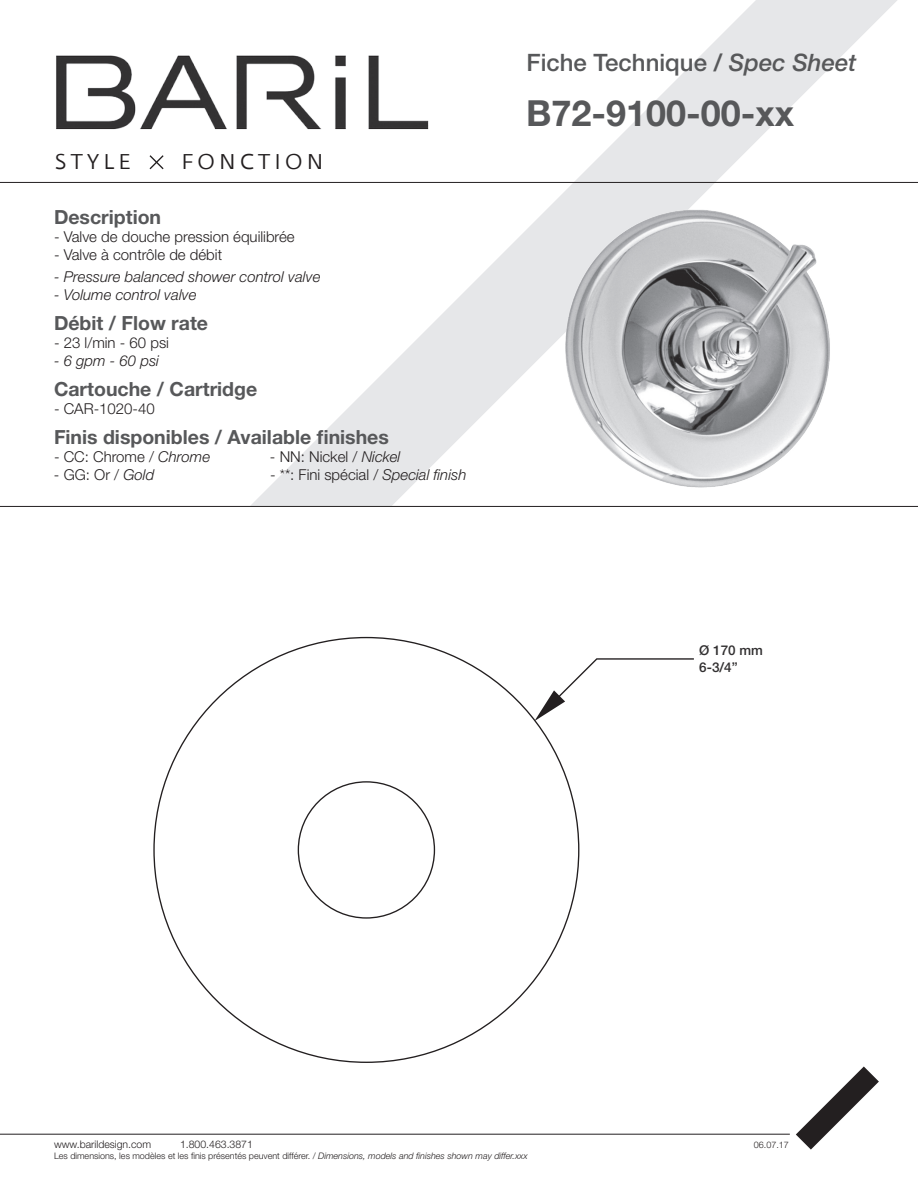
<style>
.page{position:relative;width:918px;height:1188px;background:#fff}
.page>*{position:absolute;margin:0;border:0;box-sizing:border-box;transform-origin:0 0}
.t1{font:700 36px "Helvetica Neue LT Std";color:#57585a}
.t2{font:500 24px "Helvetica Neue LT Std";color:#57585a}
.t3{font:21.3px "Fedra Sans Greek Book TF";letter-spacing:.2em;color:#231f20}
.t4{font:700 19.5px "Helvetica Neue LT Std";color:#57585a}
.t5{font:300 15px "Helvetica Neue LT Std";color:#231f20}
.t6{font:italic 300 15px "Helvetica Neue LT Std";color:#231f20}
.t7{font:500 13.5px/16.6px "Helvetica Neue LT Std";color:#312f30}
.t8{font:300 10.5px "Helvetica Neue LT Std";color:#231f20}
.t9{font:300 9px "Helvetica Neue LT Std";color:#231f20}
.s1{font-style:italic}
</style>
<div class="page">
<svg style="left:250px;top:0;width:648px;height:506px"></svg>
<img style="left:54px;top:54px;width:378px;height:128px">
<svg style="left:148px;top:154px;width:17px;height:17px"></svg>
<hr style="left:0;top:182px;width:918px;height:1px;background:#231f20">
<hr style="left:0;top:506px;width:918px;height:1px;background:#231f20">
<hr style="left:0;top:1134px;width:790px;height:1px;background:#231f20">
<svg style="left:796px;top:1066px;width:83px;height:84px"></svg>
<svg style="left:534px;top:658px;width:160px;height:63px"></svg>
<img style="left:549px;top:182px;width:315px;height:309px">
<h2 class="t2" style="left:526px;top:48px;width:331px">Fiche Technique / <span class="s1">Spec Sheet</span></h2>
<h3 class="t3" style="left:55px;top:151px;width:77px">STYLE</h3>
<h3 class="t3" style="left:181px;top:151px;width:144px">FONCTION</h3>
<p class="t4" style="left:54px;top:205px;width:109px">Description</p>
<p class="t5" style="left:54px;top:227px;width:242px">- Valve de douche pression équilibrée</p>
<p class="t5" style="left:54px;top:245px;width:170px">- Valve à contrôle de débit</p>
<p class="t6" style="left:54px;top:268px;width:268px">- Pressure balanced shower control valve</p>
<p class="t6" style="left:54px;top:286px;width:144px">- Volume control valve</p>
<p class="t4" style="left:54px;top:311px;width:156px">Débit / Flow rate</p>
<p class="t5" style="left:54px;top:334px;width:117px">- 23 l/min - 60 psi</p>
<p class="t6" style="left:54px;top:352px;width:107px">- 6 gpm - 60 psi</p>
<p class="t4" style="left:54px;top:377px;width:205px">Cartouche / Cartridge</p>
<p class="t5" style="left:54px;top:400px;width:102px">- CAR-1020-40</p>
<p class="t4" style="left:54px;top:425px;width:336px">Finis disponibles / Available finishes</p>
<p class="t5" style="left:54px;top:448px;width:158px">- CC: Chrome / <span class="s1">Chrome</span></p>
<p class="t5" style="left:270px;top:448px;width:132px">- NN: Nickel / <span class="s1">Nickel</span></p>
<p class="t5" style="left:54px;top:466px;width:102px">- GG: Or / <span class="s1">Gold</span></p>
<p class="t5" style="left:270px;top:466px;width:198px">- **: Fini spécial / <span class="s1">Special finish</span></p>
<p class="t1" style="left:526px;top:91px;width:270px">B72-9100-00-xx</p>
<p class="t7" style="left:699px;top:642px;width:65px">Ø 170 mm<br>6-3/4”</p>
<p class="t8" style="left:54px;top:1138px;width:99px">www.barildesign.com</p>
<p class="t8" style="left:180px;top:1138px;width:74px">1.800.463.3871</p>
<p class="t9" style="left:754px;top:1140px;width:37px">06.07.17</p>
<p class="t9" style="left:54px;top:1150px;width:475px">Les dimensions, les modèles et les finis présentés peuvent différer. / <span class="s1">Dimensions, models and finishes shown may differ.xxx</span></p>
</div>
